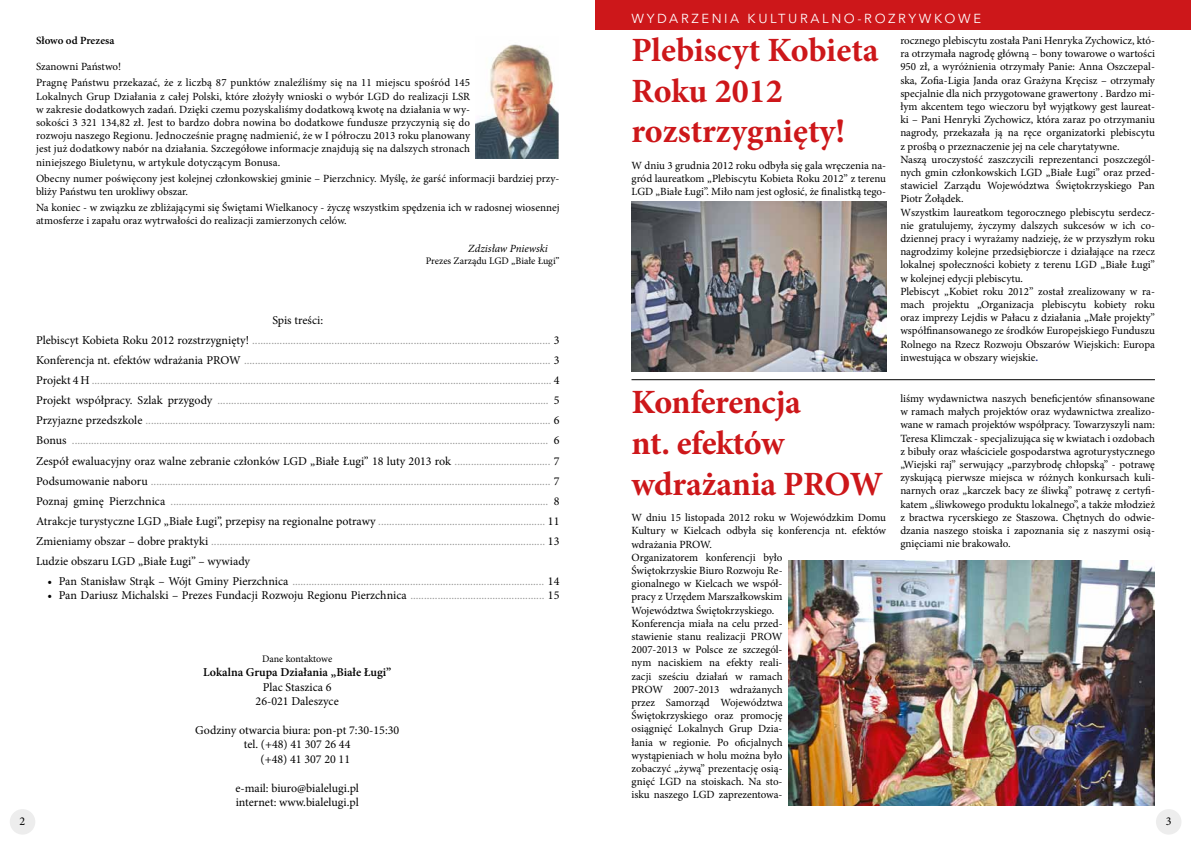
<style>
.page{position:relative;width:1191px;height:842px;background:#fff}
.page>*{position:absolute;margin:0;border:0;box-sizing:border-box;transform-origin:0 0}
.t1{font:700 34px/40.8px "Minion Pro";letter-spacing:-.005em;color:#cd171a}
.t2{font:13px "Avenir Next LT Pro";letter-spacing:.2em;color:#fff}
.t3{font:12px/20.1px "Minion Pro";color:#9d9d9c}
.t4{font:12px/14.4px "Minion Pro";color:#000;text-align:center}
.t5{font:600 12px "Minion Pro";color:#000}
.t6{font:11px/13.2px "Minion Pro";color:#000}
.t7{font:italic 11px "Minion Pro";color:#000}
.t8{font:600 11px "Minion Pro";color:#000}
.t9{font:10px "Minion Pro";color:#000}
.s1{color:#000}
.s2{color:#9d9d9c}
.s3{font-weight:700;color:#283583}
</style>
<div class="page">
<div style="left:10px;top:809px;width:25px;height:26px;background:#ededed;border-radius:50%"></div>
<div style="left:1156px;top:809px;width:25px;height:26px;background:#ededed;border-radius:50%"></div>
<hr style="left:631px;top:379px;width:524px;height:1px;background:#000">
<img style="left:476px;top:44px;width:83px;height:114px">
<div style="left:595px;top:0;width:596px;height:30px;background:#cd171a"></div>
<img style="left:631px;top:201px;width:255px;height:170px">
<img style="left:788px;top:561px;width:367px;height:245px">
<p class="t8" style="left:36px;top:33px;width:80px">Słowo od Prezesa</p>
<p class="t6" style="left:36px;top:59px;width:436px;line-height:16px">Szanowni Państwo!<br>Pragnę Państwu przekazać, że z liczbą 87 punktów znaleźliśmy się na 11 miejscu spośród 145</p>
<p class="t6" style="left:36px;top:90px;width:435px;text-align:justify">Lokalnych Grup Działania z całej Polski, które złożyły wnioski o wybór LGD do realizacji LSR w zakresie dodatkowych zadań. Dzięki czemu pozyskaliśmy dodatkową kwotę na działania w wy&shy;sokości 3 321 134,82 zł. Jest to bardzo dobra nowina bo dodatkowe fundusze przyczynią się do rozwoju naszego Regionu. Jednocześnie pragnę nadmienić, że w I półroczu 2013 roku planowany jest już dodatkowy nabór na działania. Szczegółowe informacje znajdują się na dalszych stronach niniejszego Biuletynu, w artykule dotyczącym Bonusa.</p>
<p class="t6" style="left:36px;top:172px;width:525px">Obecny numer poświęcony jest kolejnej członkowskiej gminie – Pierzchnicy. Myślę, że garść informacji bardziej przy&shy;bliży Państwu ten urokliwy obszar.</p>
<p class="t6" style="left:36px;top:201px;width:525px">Na koniec - w związku ze zbliżającymi się Świętami Wielkanocy - życzę wszystkim spędzenia ich w radosnej wiosennej atmosferze i zapału oraz wytrwałości do realizacji zamierzonych celów.</p>
<p class="t7" style="left:468px;top:241px;width:81px">Zdzisław Pniewski</p>
<p class="t9" style="left:426px;top:254px;width:135px">Prezes Zarządu LGD „Białe Ługi”</p>
<p class="t3" style="left:36px;top:310px;width:525px;text-indent:236px"><span class="s1">Spis treści:<br>Plebiscyt Kobieta Roku 2012 rozstrzygnięty!</span> ............................................................................................................. <span class="s1">3<br>Konferencja nt. efektów wdrażania PROW</span> ................................................................................................................ <span class="s1">3<br>Projekt 4 H</span> ........................................................................................................................................................................ <span class="s1">4<br>Projekt współpracy. Szlak przygody</span> ......................................................................................................................... <span class="s1">5<br>Przyjazne przedszkole</span> .................................................................................................................................................... <span class="s1">6<br>Bonus</span> .............................................................................................................................................................................. <span class="s1">6<br>Zespół ewaluacyjny oraz walne zebranie członków LGD „Białe Ługi” 18 luty 2013 rok</span> ................................... <span class="s1">7<br>Podsumowanie naboru</span> .................................................................................................................................................. <span class="s1">7<br>Poznaj gminę Pierzchnica</span> .......................................................................................................................................... <span class="s1">8<br>Atrakcje turystyczne LGD „Białe Ługi”, przepisy na regionalne potrawy</span> ............................................................. <span class="s1">11<br>Zmieniamy obszar – dobre praktyki</span> .......................................................................................................................... <span class="s1">13<br>Ludzie obszaru LGD „Białe Ługi” – wywiady</span></p>
<p class="t3" style="left:47px;top:571px;width:513px"><span class="s1">• Pan Stanisław Strąk – Wójt Gminy Pierzchnica</span> ............................................................................................ <span class="s1">14</span></p>
<p class="t4" style="left:47px;top:588px;width:513px">• Pan Dariusz Michalski – Prezes Fundacji Rozwoju Regionu Pierzchnica <span class="s2">.................................................</span> 15</p>
<p class="t9" style="left:262px;top:652px;width:72px">Dane kontaktowe</p>
<p class="t5" style="left:203px;top:664px;width:190px">Lokalna Grupa Działania „Białe Ługi”</p>
<p class="t4" style="left:255px;top:680px;width:85px">Plac Staszica 6<br>26-021 Daleszyce</p>
<p class="t4" style="left:195px;top:723px;width:206px">Godziny otwarcia biura: pon-pt 7:30-15:30</p>
<p class="t4" style="left:244px;top:737px;width:108px">tel. (+48) 41 307 26 44</p>
<p class="t4" style="left:261px;top:752px;width:91px">(+48) 41 307 20 11</p>
<p class="t4" style="left:235px;top:781px;width:125px;text-align:left">e-mail: biuro@bialelugi.pl internet: www.bialelugi.pl</p>
<p class="t2" style="left:631px;top:11px;width:71px">WYDA RZENIA</p>
<p class="t2" style="left:747px;top:11px;width:11px">KULTU</p>
<p class="t2" style="left:800px;top:11px;width:22px">RALN</p>
<p class="t2" style="left:844px;top:11px;width:127px">O-ROZ RYWK OWE</p>
<h1 class="t1" style="left:631px;top:29px;width:249px">Plebiscyt Kobieta<br>Roku 2012 rozstrzygnięty!</h1>
<p class="t6" style="left:631px;top:159px;width:256px;text-align:justify">W dniu 3 grudnia 2012 roku odbyła się gala wręczenia na&shy;gród laureatkom „Plebiscytu Kobieta Roku 2012” z terenu LGD „Białe Ługi”. Miło nam jest ogłosić, że finalistką tego-</p>
<h1 class="t1" style="left:631px;top:381px;width:253px">Konferencja<br>nt. efektów wdrażania PROW</h1>
<p class="t6" style="left:631px;top:511px;width:256px">W dniu 15 listopada 2012 roku w Wojewódzkim Domu<br>Kultury w Kielcach odbyła się konferencja nt. efektów wdrażania PROW.<br>Organizatorem konferencji było<br>Świętokrzyskie Biuro Rozwoju Re-<br>gionalnego w Kielcach we współ-<br>pracy z Urzędem Marszałkowskim<br>Województwa Świętokrzyskiego.<br>Konferencja miała na celu przed-<br>stawienie stanu realizacji PROW<br>2007-2013 w Polsce ze szczegól-<br>nym naciskiem na efekty reali-<br>zacji sześciu działań w ramach<br>PROW 2007-2013 wdrażanych<br>przez Samorząd Województwa<br>Świętokrzyskiego oraz promocję<br>osiągnięć Lokalnych Grup Dzia-<br>łania w regionie. Po oficjalnych<br>wystąpieniach w holu można było<br>zobaczyć „żywą” prezentację osią-<br>gnięć LGD na stoiskach. Na sto-<br>isku naszego LGD zaprezentowa-</p>
<p class="t6" style="left:900px;top:34px;width:256px">rocznego plebiscytu została Pani Henryka Zychowicz, któ&shy;ra otrzymała nagrodę główną – bony towarowe o wartości 950 zł, a wyróżnienia otrzymały Panie: Anna Oszczepal&shy;ska, Zofia-Ligia Janda oraz Grażyna Kręcisz – otrzymały specjalnie dla nich przygotowane grawertony . Bardzo mi&shy;łym akcentem tego wieczoru był wyjątkowy gest laureat&shy;ki – Pani Henryki Zychowicz, która zaraz po otrzymaniu nagrody, przekazała ją na ręce organizatorki plebiscytu z prośbą o przeznaczenie jej na cele charytatywne.<br>Naszą uroczystość zaszczycili reprezentanci poszczegól&shy;nych gmin członkowskich LGD „Białe Ługi” oraz przed&shy;stawiciel Zarządu Województwa Świętokrzyskiego Pan Piotr Żołądek.<br>Wszystkim laureatkom tegorocznego plebiscytu serdecz&shy;nie gratulujemy, życzymy dalszych sukcesów w ich co&shy;dziennej pracy i wyrażamy nadzieję, że w przyszłym roku nagrodzimy kolejne przedsiębiorcze i działające na rzecz lokalnej społeczności kobiety z terenu LGD „Białe Ługi” w kolejnej edycji plebiscytu.<br>Plebiscyt „Kobiet roku 2012” został zrealizowany w ra&shy;mach projektu „Organizacja plebiscytu kobiety roku oraz imprezy Lejdis w Pałacu z działania „Małe projekty” współfinansowanego ze środków Europejskiego Funduszu Rolnego na Rzecz Rozwoju Obszarów Wiejskich: Europa inwestująca w obszary wiejskie<span class="s3">.</span></p>
<p class="t6" style="left:900px;top:392px;width:256px;text-align:justify">liśmy wydawnictwa naszych beneficjentów sfinansowane w ramach małych projektów oraz wydawnictwa zrealizo&shy;wane w ramach projektów współpracy. Towarzyszyli nam:<br>Teresa Klimczak - specjalizująca się w kwiatach i ozdobach z bibuły oraz właściciele gospodarstwa agroturystycznego „Wiejski raj” serwujący „parzybrodę chłopską” - potrawę zyskującą pierwsze miejsca w różnych konkursach kuli&shy;narnych oraz „karczek bacy ze śliwką” potrawę z certyfi&shy;katem „śliwkowego produktu lokalnego”, a także młodzież z bractwa rycerskiego ze Staszowa. Chętnych do odwie&shy;dzania naszego stoiska i zapoznania się z naszymi osią&shy;gnięciami nie brakowało.</p>
<p class="t4" style="left:20px;top:814px;width:7px">2</p>
<p class="t4" style="left:1165px;top:814px;width:7px">3</p>
</div>
